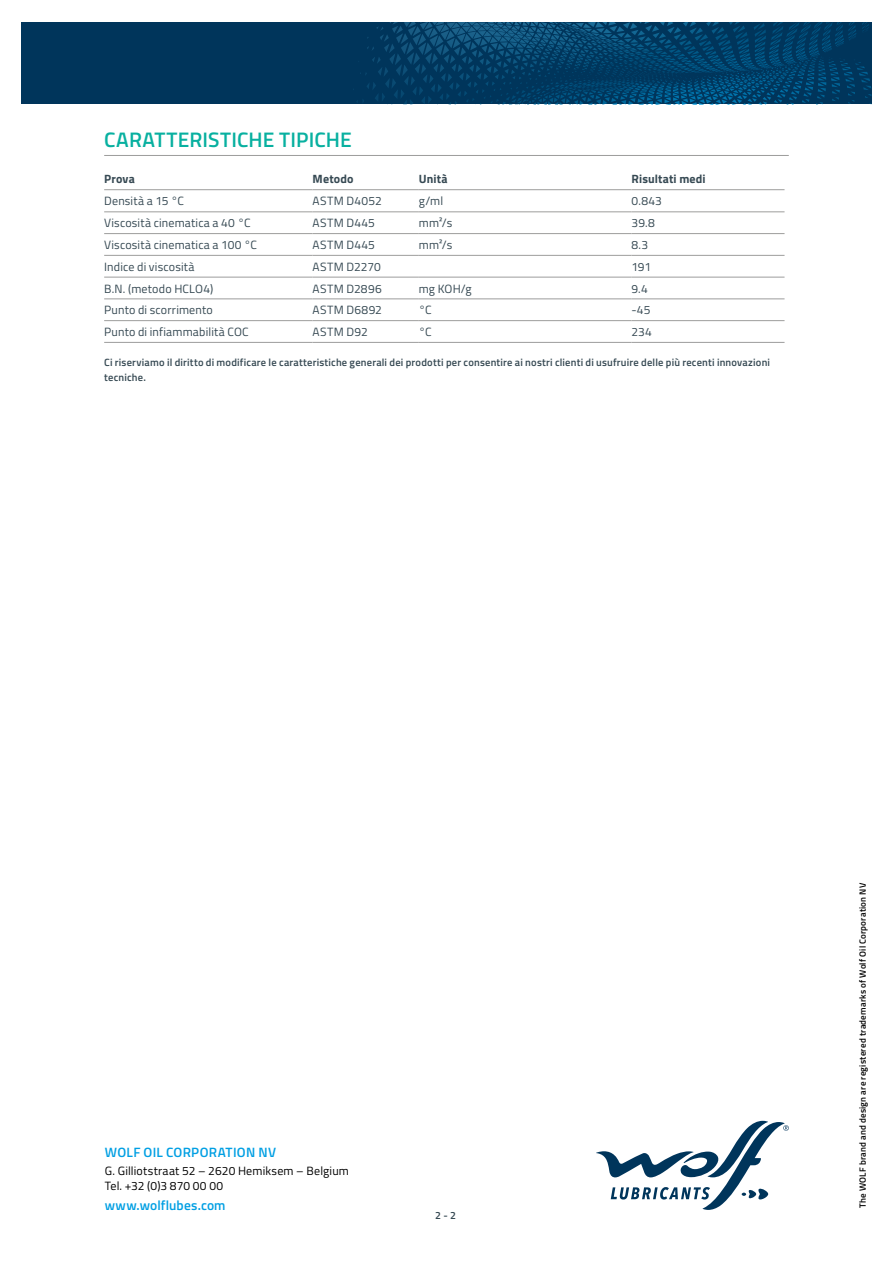
<style>
.page{position:relative;width:893px;height:1263px;background:#fff}
.page>*{position:absolute;margin:0;border:0;box-sizing:border-box;transform-origin:0 0}
.t1{font:600 21px "Titillium";letter-spacing:.005em;color:#08b0a0}
.t2{font:600 13.5px "Titillium";letter-spacing:.015em;color:#009fe3}
.t3{font:12px "Titillium";letter-spacing:.015em;color:#364953}
.t4{font:12px/14.4px "Titillium";letter-spacing:.015em;color:#000}
.t5{font:700 12px "Titillium";letter-spacing:.015em;color:#364953}
.t6{font:600 10.5px/15px "Titillium";letter-spacing:.02em;color:#364953}
.t7{font:600 9px "Titillium";letter-spacing:.025em;color:#000}
</style>
<div class="page">
<svg style="left:596px;top:1121px;width:193px;height:89px"></svg>
<svg style="left:21px;top:22px;width:851px;height:82px;background:#013b62"></svg>
<hr style="left:104px;top:155px;width:685px;height:1px;background:#9d9d9c">
<hr style="left:104px;top:189px;width:209px;height:1px;background:#9d9d9c">
<hr style="left:313px;top:189px;width:106px;height:1px;background:#9d9d9c">
<hr style="left:419px;top:189px;width:212px;height:1px;background:#9d9d9c">
<hr style="left:631px;top:189px;width:153px;height:1px;background:#9d9d9c">
<hr style="left:104px;top:211px;width:209px;height:1px;background:#9d9d9c">
<hr style="left:313px;top:211px;width:106px;height:1px;background:#9d9d9c">
<hr style="left:419px;top:211px;width:212px;height:1px;background:#9d9d9c">
<hr style="left:631px;top:211px;width:153px;height:1px;background:#9d9d9c">
<hr style="left:104px;top:233px;width:209px;height:1px;background:#9d9d9c">
<hr style="left:313px;top:233px;width:106px;height:1px;background:#9d9d9c">
<hr style="left:419px;top:233px;width:212px;height:1px;background:#9d9d9c">
<hr style="left:631px;top:233px;width:153px;height:1px;background:#9d9d9c">
<hr style="left:104px;top:255px;width:209px;height:1px;background:#9d9d9c">
<hr style="left:313px;top:255px;width:106px;height:1px;background:#9d9d9c">
<hr style="left:419px;top:255px;width:212px;height:1px;background:#9d9d9c">
<hr style="left:631px;top:255px;width:153px;height:1px;background:#9d9d9c">
<hr style="left:104px;top:277px;width:209px;height:1px;background:#9d9d9c">
<hr style="left:313px;top:277px;width:106px;height:1px;background:#9d9d9c">
<hr style="left:419px;top:277px;width:212px;height:1px;background:#9d9d9c">
<hr style="left:631px;top:277px;width:153px;height:1px;background:#9d9d9c">
<hr style="left:104px;top:298px;width:209px;height:1px;background:#9d9d9c">
<hr style="left:313px;top:298px;width:106px;height:1px;background:#9d9d9c">
<hr style="left:419px;top:298px;width:212px;height:1px;background:#9d9d9c">
<hr style="left:631px;top:298px;width:153px;height:1px;background:#9d9d9c">
<hr style="left:104px;top:320px;width:209px;height:1px;background:#9d9d9c">
<hr style="left:313px;top:320px;width:106px;height:1px;background:#9d9d9c">
<hr style="left:419px;top:320px;width:212px;height:1px;background:#9d9d9c">
<hr style="left:631px;top:320px;width:153px;height:1px;background:#9d9d9c">
<hr style="left:104px;top:342px;width:209px;height:1px;background:#9d9d9c">
<hr style="left:313px;top:342px;width:106px;height:1px;background:#9d9d9c">
<hr style="left:419px;top:342px;width:212px;height:1px;background:#9d9d9c">
<hr style="left:631px;top:342px;width:153px;height:1px;background:#9d9d9c">
<h1 class="t1" style="left:104px;top:124px;width:249px">CARATTERISTICHE TIPICHE</h1>
<p class="t5" style="left:104px;top:170px;width:32px">Prova</p>
<p class="t5" style="left:313px;top:170px;width:43px">Metodo</p>
<p class="t5" style="left:419px;top:170px;width:30px">Unità</p>
<p class="t5" style="left:631px;top:170px;width:76px">Risultati medi</p>
<p class="t3" style="left:104px;top:192px;width:81px">Densità a 15 °C</p>
<p class="t3" style="left:313px;top:192px;width:71px">ASTM D4052</p>
<p class="t3" style="left:419px;top:192px;width:26px">g/ml</p>
<p class="t3" style="left:631px;top:192px;width:32px">0.843</p>
<p class="t3" style="left:104px;top:214px;width:148px">Viscosità cinematica a 40 °C</p>
<p class="t3" style="left:313px;top:214px;width:64px">ASTM D445</p>
<p class="t3" style="left:419px;top:214px;width:35px">mm²/s</p>
<p class="t3" style="left:631px;top:214px;width:25px">39.8</p>
<p class="t3" style="left:104px;top:236px;width:154px">Viscosità cinematica a 100 °C</p>
<p class="t3" style="left:313px;top:236px;width:64px">ASTM D445</p>
<p class="t3" style="left:419px;top:236px;width:35px">mm²/s</p>
<p class="t3" style="left:631px;top:236px;width:18px">8.3</p>
<p class="t3" style="left:104px;top:258px;width:92px">Indice di viscosità</p>
<p class="t3" style="left:313px;top:258px;width:70px">ASTM D2270</p>
<p class="t3" style="left:631px;top:258px;width:21px">191</p>
<p class="t3" style="left:104px;top:279px;width:111px">B.N. (metodo HCLO4)</p>
<p class="t3" style="left:313px;top:279px;width:71px">ASTM D2896</p>
<p class="t3" style="left:419px;top:279px;width:54px">mg KOH/g</p>
<p class="t3" style="left:631px;top:279px;width:18px">9.4</p>
<p class="t3" style="left:104px;top:301px;width:110px">Punto di scorrimento</p>
<p class="t3" style="left:313px;top:301px;width:71px">ASTM D6892</p>
<p class="t3" style="left:419px;top:301px;width:14px">°C</p>
<p class="t3" style="left:631px;top:301px;width:21px">-45</p>
<p class="t3" style="left:104px;top:323px;width:146px">Punto di infiammabilità COC</p>
<p class="t3" style="left:313px;top:323px;width:57px">ASTM D92</p>
<p class="t3" style="left:419px;top:323px;width:14px">°C</p>
<p class="t3" style="left:631px;top:323px;width:22px">234</p>
<p class="t6" style="left:104px;top:355px;width:667px">Ci riserviamo il diritto di modificare le caratteristiche generali dei prodotti per consentire ai nostri clienti di usufruire delle più recenti innovazioni tecniche.</p>
<p class="t2" style="left:105px;top:1142px;width:173px">WOLF OIL CORPORATION NV</p>
<p class="t4" style="left:105px;top:1163px;width:246px">G. Gilliotstraat 52 – 2620 Hemiksem – Belgium<br>Tel. +32 (0)3 870 00 00</p>
<p class="t2" style="left:105px;top:1195px;width:122px">www.wolflubes.com</p>
<p class="t6" style="left:435px;top:1207px;width:22px">2 - 2</p>
<p class="t7" style="left:856px;top:1208px;width:326px;rotate:-90deg">The WOLF brand and design are registered trademarks of Wolf Oil Corporation NV</p>
</div>
